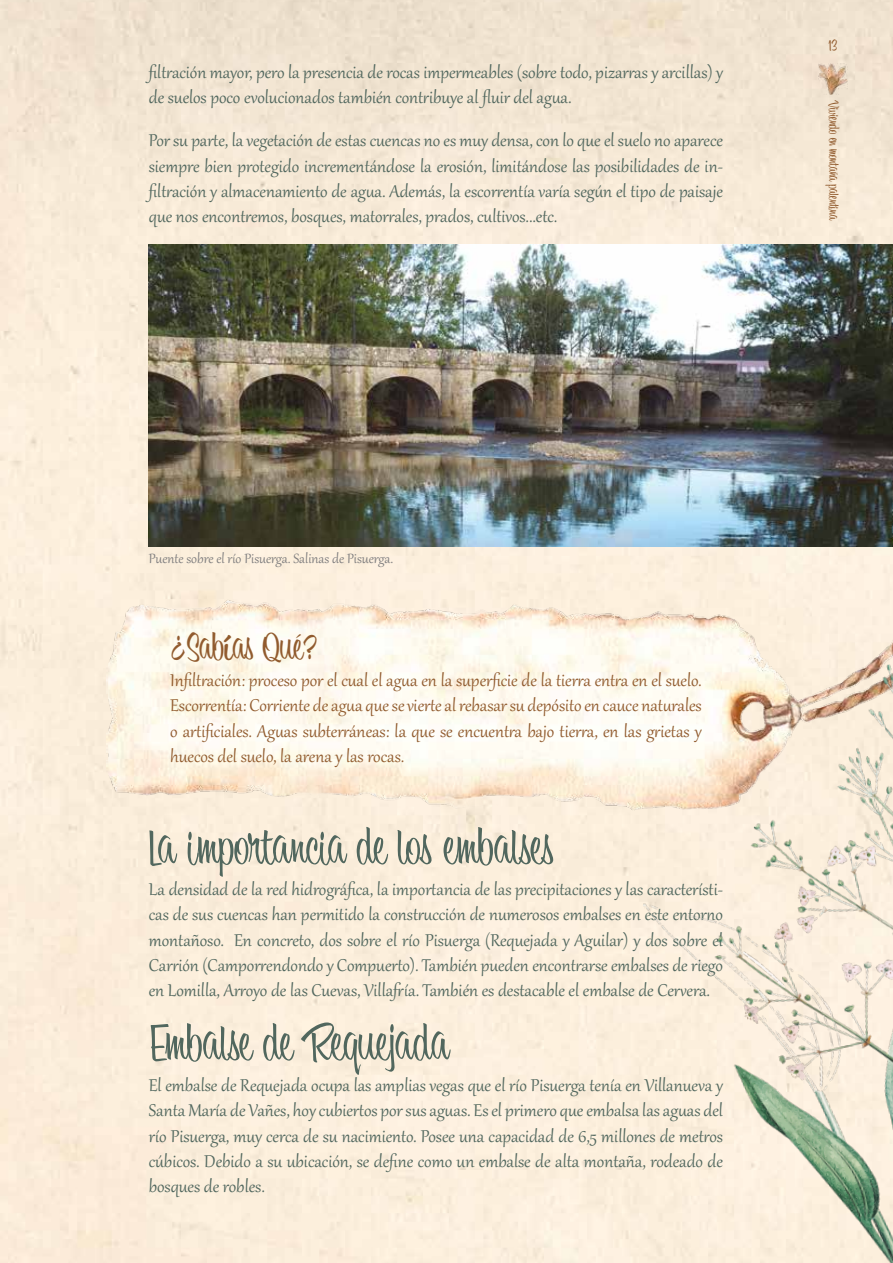
<style>
.page{position:relative;width:893px;height:1263px;background:#fff}
.page>*{position:absolute;margin:0;border:0;box-sizing:border-box;transform-origin:0 0}
.t1{font:52.5px "Bounce Script";color:#51675e}
.t2{font:39px "Bounce Script";letter-spacing:-.005em;color:#915b2e}
.t3{font:21px/25.2px "Gabriola";color:#51675e;text-align:justify}
.t4{font:21px/25.2px "Gabriola";color:#915b2e;text-align:justify}
.t5{font:16.5px "Gabriola";color:#7d7c7d}
.t6{font:15px "Bounce Script";color:#915b2e}
.s1{font-family:"Eds Market Upright Script"}
</style>
<div class="page">
<img style="left:0;top:0;width:893px;height:1263px">
<img style="left:819px;top:64px;width:28px;height:30px">
<img style="left:106px;top:516px;width:787px;height:294px">
<img style="left:149px;top:244px;width:744px;height:302px">
<img style="left:608px;top:664px;width:285px;height:599px">
<p class="t3" style="left:149px;top:58px;width:576px">filtración mayor, pero la presencia de rocas impermeables (sobre todo, pizarras y arcillas) y de suelos poco evolucionados también contribuye al fluir del agua.</p>
<p class="t3" style="left:149px;top:127px;width:576px">Por su parte, la vegetación de estas cuencas no es muy densa, con lo que el suelo no aparece siempre bien protegido incrementándose la erosión, limitándose las posibilidades de in&shy;filtración y almacenamiento de agua. Además, la escorrentía varía según el tipo de paisaje que nos encontremos, bosques, matorrales, prados, cultivos...etc.</p>
<p class="t6" style="left:828px;top:36px;width:10px">13</p>
<p class="t6" style="left:842px;top:100px;width:122px;rotate:90deg">Viviendo en montaña palentina</p>
<p class="t5" style="left:149px;top:547px;width:246px">Puente sobre el río Pisuerga. Salinas de Pisuerga.</p>
<h2 class="t2" style="left:170px;top:625px;width:149px">¿Sab<span class="s1">í</span>as Qué?</h2>
<p class="t4" style="left:170px;top:666px;width:533px">Infiltración: proceso por el cual el agua en la superficie de la tierra entra en el suelo.<br>Escorrentía: Corriente de agua que se vierte al rebasar su depósito en cauce naturales o artificiales. Aguas subterráneas: la que se encuentra bajo tierra, en las grietas y huecos del suelo, la arena y las rocas.</p>
<h1 class="t1" style="left:149px;top:817px;width:407px">La importancia de los embalses</h1>
<p class="t3" style="left:149px;top:875px;width:576px">La densidad de la red hidrográfica, la importancia de las precipitaciones y las característi&shy;cas de sus cuencas han permitido la construcción de numerosos embalses en este entorno montañoso. En concreto, dos sobre el río Pisuerga (Requejada y Aguilar) y dos sobre el Carrión (Camporrendondo y Compuerto). También pueden encontrarse embalses de riego en Lomilla, Arroyo de las Cuevas, Villafría. También es destacable el embalse de Cervera.</p>
<h1 class="t1" style="left:149px;top:1013px;width:302px">Embalse de Requejada</h1>
<p class="t3" style="left:149px;top:1071px;width:576px">El embalse de Requejada ocupa las amplias vegas que el río Pisuerga tenía en Villanueva y Santa María de Vañes, hoy cubiertos por sus aguas. Es el primero que embalsa las aguas del río Pisuerga, muy cerca de su nacimiento. Posee una capacidad de 6,5 millones de metros cúbicos. Debido a su ubicación, se define como un embalse de alta montaña, rodeado de bosques de robles.</p>
</div>
